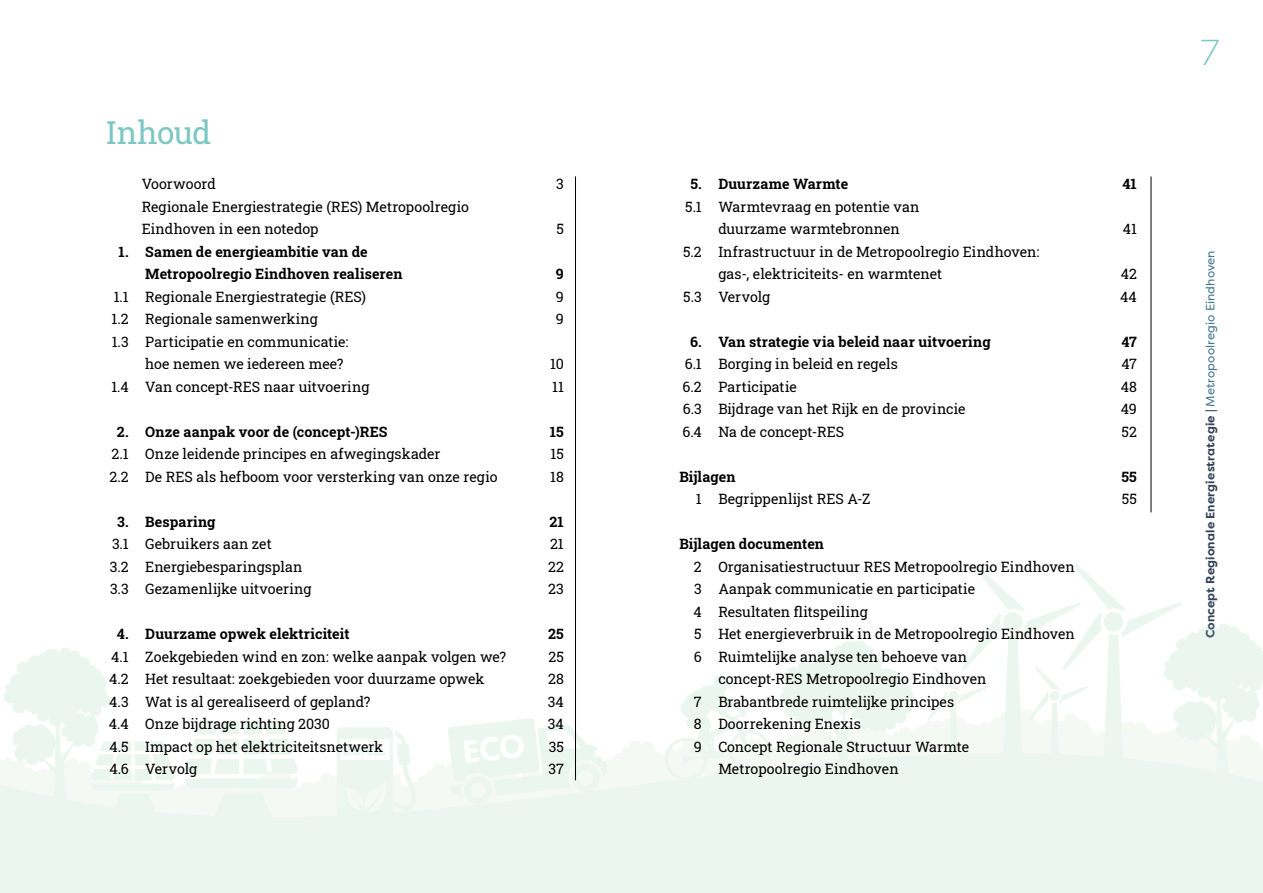
<style>
.page{position:relative;width:1263px;height:893px;background:#fff}
.page>*{position:absolute;margin:0;border:0;box-sizing:border-box;transform-origin:0 0}
.t1{font:300 36px "Filson Pro";color:#7dc7c2}
.Plat_basis{font:31.5px "Roboto Slab";letter-spacing:-.015em;color:#7dc7c2}
.Plat_basis-2{font:14.25px/22.5px "Roboto Slab";letter-spacing:.005em;color:#000}
.Plat_basis-3{font:700 14.25px/22.5px "Roboto Slab";letter-spacing:.005em;color:#000}
.t2{font:700 12px "Filson Pro";letter-spacing:.015em;color:#334259}
.s1{font-weight:400;color:#477891}
</style>
<div class="page">
<svg style="left:0;top:722px;width:1263px;height:171px;background:#edf6f1"></svg>
<svg style="left:184px;top:721px;width:115px;height:100px"></svg>
<svg style="left:781px;top:640px;width:133px;height:134px"></svg>
<svg style="left:928px;top:564px;width:335px;height:214px"></svg>
<svg style="left:662px;top:675px;width:111px;height:107px"></svg>
<svg style="left:337px;top:727px;width:82px;height:90px"></svg>
<svg style="left:448px;top:718px;width:159px;height:87px"></svg>
<svg style="left:4px;top:648px;width:171px;height:167px"></svg>
<hr style="left:575px;top:176px;width:1px;height:604px;background:#000">
<hr style="left:1151px;top:176px;width:1px;height:336px;background:#000">
<p class="Plat_basis" style="left:106px;top:111px;width:106px">Inhoud</p>
<p class="Plat_basis-2" style="left:142px;top:172px;width:76px">Voorwoord</p>
<p class="Plat_basis-2" style="left:556px;top:172px;width:9px">3</p>
<p class="Plat_basis-2" style="left:142px;top:195px;width:329px">Regionale Energiestrategie (RES) Metropoolregio</p>
<p class="Plat_basis-2" style="left:142px;top:217px;width:178px">Eindhoven in een notedop</p>
<p class="Plat_basis-2" style="left:556px;top:217px;width:9px">5</p>
<p class="Plat_basis-3" style="left:145px;top:240px;width:259px;text-indent:-27px">1. Samen de energieambitie van de<br>Metropoolregio Eindhoven realiseren</p>
<p class="Plat_basis-3" style="left:556px;top:262px;width:9px">9</p>
<p class="Plat_basis-2" style="left:114px;top:285px;width:254px">1.1 Regionale Energiestrategie (RES)</p>
<p class="Plat_basis-2" style="left:556px;top:285px;width:10px">9</p>
<p class="Plat_basis-2" style="left:112px;top:307px;width:208px">1.2 Regionale samenwerking</p>
<p class="Plat_basis-2" style="left:556px;top:307px;width:10px">9</p>
<p class="Plat_basis-2" style="left:145px;top:330px;width:204px;text-indent:-34px">1.3 Participatie en communicatie: hoe nemen we iedereen mee?</p>
<p class="Plat_basis-2" style="left:550px;top:352px;width:15px">10</p>
<p class="Plat_basis-2" style="left:111px;top:375px;width:260px">1.4 Van concept-RES naar uitvoering</p>
<p class="Plat_basis-2" style="left:552px;top:375px;width:13px">11</p>
<p class="Plat_basis-3" style="left:117px;top:420px;width:272px">2. Onze aanpak voor de (concept-)RES</p>
<p class="Plat_basis-3" style="left:550px;top:420px;width:15px">15</p>
<p class="Plat_basis-2" style="left:112px;top:442px;width:330px">2.1 Onze leidende principes en afwegingskader</p>
<p class="Plat_basis-2" style="left:551px;top:442px;width:15px">15</p>
<p class="Plat_basis-2" style="left:109px;top:465px;width:390px">2.2 De RES als hefboom voor versterking van onze regio</p>
<p class="Plat_basis-2" style="left:550px;top:465px;width:15px">18</p>
<p class="Plat_basis-3" style="left:117px;top:510px;width:100px">3. Besparing</p>
<p class="Plat_basis-3" style="left:549px;top:510px;width:16px">21</p>
<p class="Plat_basis-2" style="left:112px;top:532px;width:161px">3.1 Gebruikers aan zet</p>
<p class="Plat_basis-2" style="left:550px;top:532px;width:15px">21</p>
<p class="Plat_basis-2" style="left:110px;top:555px;width:194px">3.2 Energiebesparingsplan</p>
<p class="Plat_basis-2" style="left:548px;top:555px;width:17px">22</p>
<p class="Plat_basis-2" style="left:110px;top:577px;width:203px">3.3 Gezamenlijke uitvoering</p>
<p class="Plat_basis-2" style="left:548px;top:577px;width:17px">23</p>
<p class="Plat_basis-3" style="left:117px;top:622px;width:234px">4. Duurzame opwek elektriciteit</p>
<p class="Plat_basis-3" style="left:548px;top:622px;width:17px">25</p>
<p class="Plat_basis-2" style="left:111px;top:645px;width:396px">4.1 Zoekgebieden wind en zon: welke aanpak volgen we?</p>
<p class="Plat_basis-2" style="left:548px;top:645px;width:17px">25</p>
<p class="Plat_basis-2" style="left:109px;top:667px;width:377px">4.2 Het resultaat: zoekgebieden voor duurzame opwek</p>
<p class="Plat_basis-2" style="left:548px;top:667px;width:17px">28</p>
<p class="Plat_basis-2" style="left:109px;top:690px;width:263px">4.3 Wat is al gerealiseerd of gepland?</p>
<p class="Plat_basis-2" style="left:548px;top:690px;width:17px">34</p>
<p class="Plat_basis-2" style="left:109px;top:712px;width:222px">4.4 Onze bijdrage richting 2030</p>
<p class="Plat_basis-2" style="left:548px;top:712px;width:17px">34</p>
<p class="Plat_basis-2" style="left:110px;top:735px;width:275px">4.5 Impact op het elektriciteitsnetwerk</p>
<p class="Plat_basis-2" style="left:549px;top:735px;width:17px">35</p>
<p class="Plat_basis-2" style="left:109px;top:757px;width:89px">4.6 Vervolg</p>
<p class="Plat_basis-2" style="left:548px;top:757px;width:17px">37</p>
<p class="Plat_basis-3" style="left:690px;top:172px;width:159px">5. Duurzame Warmte</p>
<p class="Plat_basis-3" style="left:1122px;top:172px;width:16px">41</p>
<p class="Plat_basis-2" style="left:718px;top:195px;width:203px;text-indent:-33px">5.1 Warmtevraag en potentie van duurzame warmtebronnen</p>
<p class="Plat_basis-2" style="left:1123px;top:217px;width:15px">41</p>
<p class="Plat_basis-2" style="left:718px;top:240px;width:323px;text-indent:-35px">5.2 Infrastructuur in de Metropoolregio Eindhoven: gas-, elektriciteits- en warmtenet</p>
<p class="Plat_basis-2" style="left:1121px;top:262px;width:18px">42</p>
<p class="Plat_basis-2" style="left:683px;top:285px;width:88px">5.3 Vervolg</p>
<p class="Plat_basis-2" style="left:1120px;top:285px;width:18px">44</p>
<p class="Plat_basis-3" style="left:690px;top:330px;width:302px">6. Van strategie via beleid naar uitvoering</p>
<p class="Plat_basis-3" style="left:1121px;top:330px;width:17px">47</p>
<p class="Plat_basis-2" style="left:685px;top:352px;width:215px">6.1 Borging in beleid en regels</p>
<p class="Plat_basis-2" style="left:1121px;top:352px;width:17px">47</p>
<p class="Plat_basis-2" style="left:682px;top:375px;width:116px">6.2 Participatie</p>
<p class="Plat_basis-2" style="left:1121px;top:375px;width:18px">48</p>
<p class="Plat_basis-2" style="left:683px;top:397px;width:284px">6.3 Bijdrage van het Rijk en de provincie</p>
<p class="Plat_basis-2" style="left:1121px;top:397px;width:17px">49</p>
<p class="Plat_basis-2" style="left:682px;top:420px;width:163px">6.4 Na de concept-RES</p>
<p class="Plat_basis-2" style="left:1121px;top:420px;width:17px">52</p>
<p class="Plat_basis-3" style="left:679px;top:465px;width:58px">Bijlagen</p>
<p class="Plat_basis-3" style="left:1121px;top:465px;width:17px">55</p>
<p class="Plat_basis-2" style="left:696px;top:487px;width:176px">1 Begrippenlijst RES A-Z</p>
<p class="Plat_basis-2" style="left:1122px;top:487px;width:17px">55</p>
<p class="Plat_basis-3" style="left:679px;top:532px;width:146px">Bijlagen documenten</p>
<p class="Plat_basis-2" style="left:694px;top:555px;width:382px">2 Organisatiestructuur RES Metropoolregio Eindhoven</p>
<p class="Plat_basis-2" style="left:694px;top:577px;width:282px">3 Aanpak communicatie en participatie</p>
<p class="Plat_basis-2" style="left:693px;top:600px;width:176px">4 Resultaten flitspeiling</p>
<p class="Plat_basis-2" style="left:694px;top:622px;width:382px">5 Het energieverbruik in de Metropoolregio Eindhoven</p>
<p class="Plat_basis-2" style="left:718px;top:645px;width:270px;text-indent:-24px">6 Ruimtelijke analyse ten behoeve van concept-RES Metropoolregio Eindhoven</p>
<p class="Plat_basis-2" style="left:694px;top:690px;width:262px">7 Brabantbrede ruimtelijke principes</p>
<p class="Plat_basis-2" style="left:694px;top:712px;width:169px">8 Doorrekening Enexis</p>
<p class="Plat_basis-2" style="left:718px;top:735px;width:252px;text-indent:-25px">9 Concept Regionale Structuur Warmte<br>Metropoolregio Eindhoven</p>
<h1 class="t1" style="left:1200px;top:29px;width:20px">7</h1>
<p class="t2" style="left:1202px;top:638px;width:390px;rotate:-90deg">Concept Regionale Energiestrategie | <span class="s1">Metropoolregio Eindhoven</span></p>
</div>
